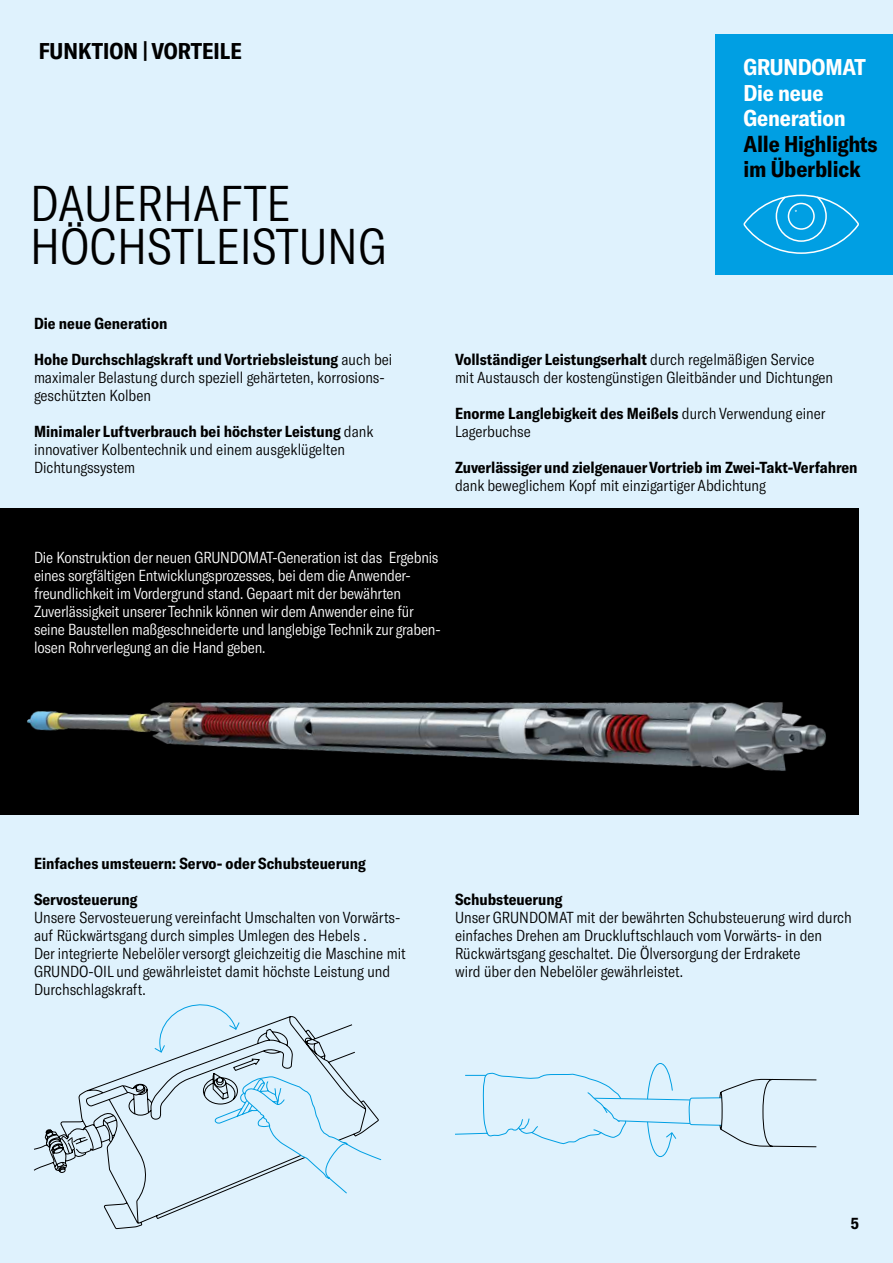
<style>
.page{position:relative;width:893px;height:1263px;background:#dff2fd}
.page>*{position:absolute;margin:0;border:0;box-sizing:border-box;transform-origin:0 0}
.t1{font:300 condensed 49.5px/43.5px "GT America";color:#000}
.t2{font:700 condensed 22.5px/25.5px "GT America";letter-spacing:-.01em;color:#000}
.t3{font:700 condensed 22.5px/25.5px "GT America";letter-spacing:-.01em;color:#fff}
.t4{font:300 condensed 15.75px/18px "GT America";color:#000}
.t5{font:300 condensed 15.75px/18px "GT America";letter-spacing:-.015em;color:#fff}
.t6{font:700 condensed 15.75px "GT America";color:#000}
.s1{font-weight:700}
</style>
<div class="page">
<div style="left:716px;top:34px;width:177px;height:241px;background:#009fe3"></div>
<svg style="left:743px;top:194px;width:116px;height:60px"></svg>
<div style="left:0;top:509px;width:859px;height:306px;background:#000"></div>
<img style="left:27px;top:702px;width:799px;height:69px">
<svg style="left:455px;top:1063px;width:362px;height:94px"></svg>
<svg style="left:103px;top:1194px;width:115px;height:35px"></svg>
<svg style="left:33px;top:1004px;width:348px;height:190px"></svg>
<h2 class="t2" style="left:39px;top:38px;width:205px">FUNKTION | VORTEILE</h2>
<h1 class="t1" style="left:30px;top:182px;width:358px">DAUERHAFTE<br>HÖCHSTLEISTUNG</h1>
<p class="t6" style="left:34px;top:314px;width:135px">Die neue Generation</p>
<p class="t4" style="left:34px;top:350px;width:360px"><span class="s1">Hohe Durchschlagskraft und Vortriebsleistung</span> auch bei maximaler Belastung durch speziell gehärteten, korrosions&shy;geschützten Kolben</p>
<p class="t4" style="left:34px;top:422px;width:341px"><span class="s1">Minimaler Luftverbrauch bei höchster Leistung</span> dank innovativer Kolbentechnik und einem ausgeklügelten<br>Dichtungssystem</p>
<h2 class="t3" style="left:743px;top:54px;width:124px">GRUNDOMAT<br>Die neue<br>Generation</h2>
<h2 class="t2" style="left:743px;top:131px;width:136px">Alle Highlights im Überblick</h2>
<p class="t4" style="left:455px;top:350px;width:380px"><span class="s1">Vollständiger Leistungserhalt</span> durch regelmäßigen Service mit Austausch der kostengünstigen Gleitbänder und Dichtungen</p>
<p class="t4" style="left:455px;top:404px;width:372px"><span class="s1">Enorme Langlebigkeit des Meißels</span> durch Verwendung einer<br>Lagerbuchse</p>
<p class="t6" style="left:455px;top:458px;width:404px">Zuverlässiger und zielgenauer Vortrieb im Zwei-Takt-Verfahren</p>
<p class="t4" style="left:455px;top:476px;width:312px">dank beweglichem Kopf mit einzigartiger Abdichtung</p>
<p class="t5" style="left:34px;top:548px;width:408px">Die Konstruktion der neuen GRUNDOMAT-Generation ist das Ergebnis eines sorgfältigen Entwicklungsprozesses, bei dem die Anwender&shy;freundlichkeit im Vordergrund stand. Gepaart mit der bewährten Zuverlässigkeit unserer Technik können wir dem Anwender eine für seine Baustellen maßgeschneiderte und langlebige Technik zur graben&shy;losen Rohrverlegung an die Hand geben.</p>
<p class="t6" style="left:34px;top:854px;width:333px">Einfaches umsteuern: Servo- oder Schubsteuerung</p>
<p class="t6" style="left:34px;top:890px;width:105px">Servosteuerung</p>
<p class="t4" style="left:34px;top:908px;width:373px">Unsere Servosteuerung vereinfacht Umschalten von Vorwärts&shy;auf Rückwärtsgang durch simples Umlegen des Hebels .<br>Der integrierte Nebelöler versorgt gleichzeitig die Maschine mit GRUNDO-OIL und gewährleistet damit höchste Leistung und Durchschlagskraft.</p>
<p class="t6" style="left:455px;top:890px;width:109px">Schubsteuerung</p>
<p class="t4" style="left:455px;top:908px;width:398px">Unser GRUNDOMAT mit der bewährten Schubsteuerung wird durch einfaches Drehen am Druckluftschlauch vom Vorwärts- in den Rückwärtsgang geschaltet. Die Ölversorgung der Erdrakete<br>wird über den Nebelöler gewährleistet.</p>
<p class="t6" style="left:851px;top:1214px;width:10px">5</p>
</div>
